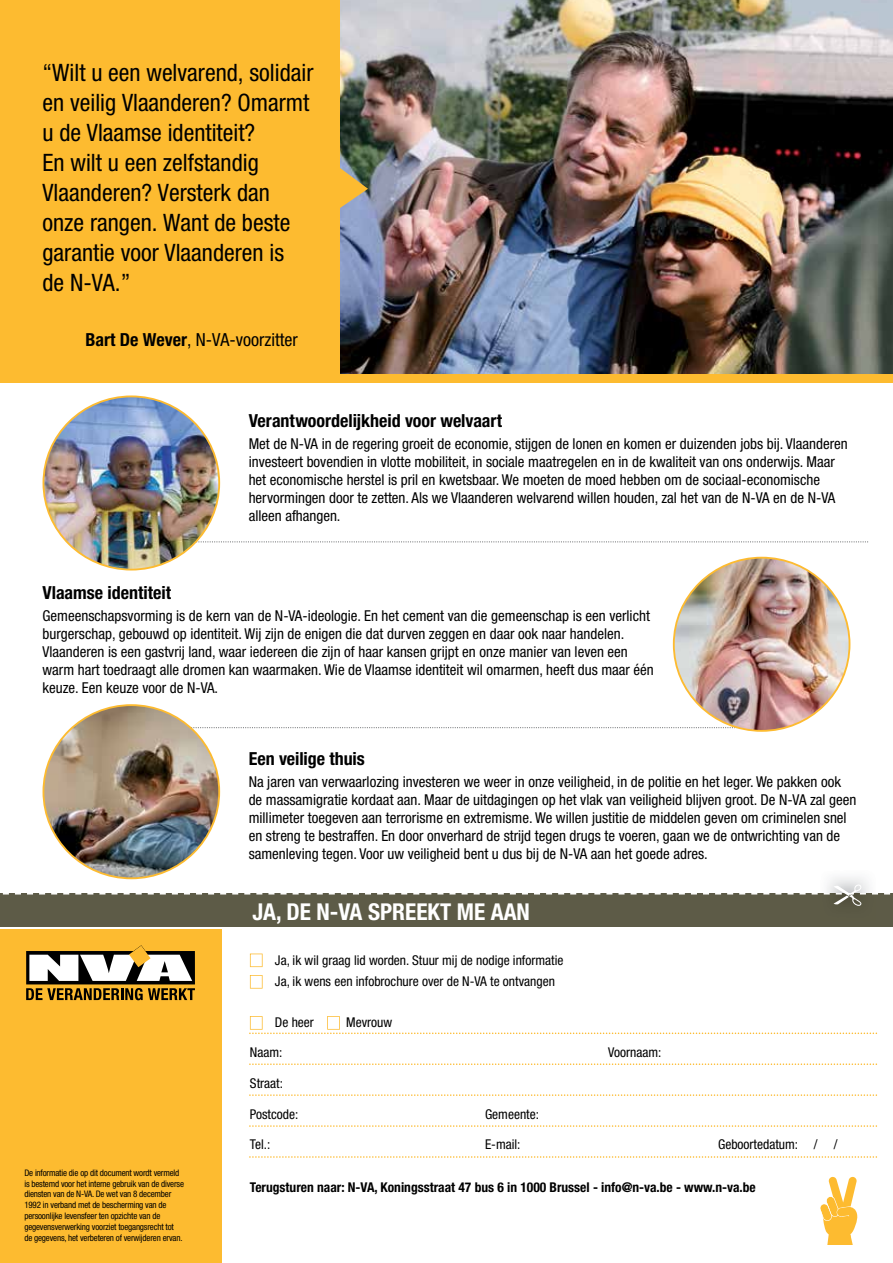
<style>
.page{position:relative;width:893px;height:1263px;background:#fff}
.page>*{position:absolute;margin:0;border:0;box-sizing:border-box;transform-origin:0 0}
.t1{font:condensed 24px/30px "Helvetica Neue LT Std";color:#000}
.t2{font:700 condensed 23.25px "Helvetica Neue LT Std";color:#fff}
.t3{font:700 condensed 18px "Helvetica Neue LT Std";color:#000}
.t4{font:condensed 18px "Helvetica Neue LT Std";color:#000}
.t5{font:condensed 15px/18px "Helvetica Neue LT Std";color:#000}
.t6{font:condensed 13.5px/21.5px "Helvetica Neue LT Std";color:#000}
.t7{font:700 condensed 13.5px "Helvetica Neue LT Std";color:#000}
.t8{font:condensed 9px/10.8px "Helvetica Neue LT Std";letter-spacing:-.02em;color:#000}
.s1{font-weight:700}
</style>
<div class="page">
<div style="left:0;top:893px;width:893px;height:34px;background:#5d5b47"></div>
<div style="left:0;top:927px;width:221px;height:336px;background:#fdbb30"></div>
<svg style="left:250px;top:953px;width:13px;height:14px"></svg>
<svg style="left:250px;top:975px;width:13px;height:13px"></svg>
<svg style="left:249px;top:1016px;width:628px;height:18px"></svg>
<svg style="left:249px;top:1063px;width:628px;height:2px"></svg>
<svg style="left:249px;top:1094px;width:628px;height:2px"></svg>
<svg style="left:249px;top:1125px;width:628px;height:2px"></svg>
<svg style="left:249px;top:1156px;width:628px;height:2px"></svg>
<img style="left:823px;top:877px;width:53px;height:18px">
<svg style="left:26px;top:945px;width:169px;height:55px"></svg>
<hr style="left:0;top:927px;width:893px;height:2px;background:#fff">
<svg style="left:820px;top:1176px;width:38px;height:69px"></svg>
<svg style="left:824px;top:884px;width:42px;height:22px"></svg>
<img style="left:340px;top:0;width:553px;height:374px">
<img style="left:673px;top:570px;width:177px;height:161px">
<img style="left:43px;top:395px;width:825px;height:175px">
<div style="left:0;top:374px;width:893px;height:9px;background:#fdbb30"></div>
<svg style="left:43px;top:704px;width:735px;height:175px"></svg>
<div style="left:0;top:0;width:340px;height:378px;background:#fdbb30"></div>
<svg style="left:340px;top:167px;width:28px;height:42px"></svg>
<h1 class="t1" style="left:43px;top:57px;width:272px">“Wilt u een welvarend, solidair en veilig Vlaanderen? Omarmt u de Vlaamse identiteit?<br>En wilt u een zelfstandig<br>Vlaanderen? Versterk dan onze rangen. Want de beste garantie voor Vlaanderen is<br>de N-VA.”</h1>
<p class="t4" style="left:85px;top:329px;width:214px"><span class="s1">Bart De Wever</span>, N-VA-voorzitter</p>
<p class="t3" style="left:249px;top:409px;width:255px">Verantwoordelijkheid voor welvaart</p>
<p class="t5" style="left:249px;top:435px;width:601px">Met de N-VA in de regering groeit de economie, stijgen de lonen en komen er duizenden jobs bij. Vlaanderen investeert bovendien in vlotte mobiliteit, in sociale maatregelen en in de kwaliteit van ons onderwijs. Maar het economische herstel is pril en kwetsbaar. We moeten de moed hebben om de sociaal-economische hervormingen door te zetten. Als we Vlaanderen welvarend willen houden, zal het van de N-VA en de N-VA alleen afhangen.</p>
<p class="t3" style="left:43px;top:581px;width:130px">Vlaamse identiteit</p>
<p class="t5" style="left:43px;top:606px;width:613px">Gemeenschapsvorming is de kern van de N-VA-ideologie. En het cement van die gemeenschap is een verlicht burgerschap, gebouwd op identiteit. Wij zijn de enigen die dat durven zeggen en daar ook naar handelen.<br>Vlaanderen is een gastvrij land, waar iedereen die zijn of haar kansen grijpt en onze manier van leven een warm hart toedraagt alle dromen kan waarmaken. Wie de Vlaamse identiteit wil omarmen, heeft dus maar één keuze. Een keuze voor de N-VA.</p>
<p class="t3" style="left:249px;top:747px;width:118px">Een veilige thuis</p>
<p class="t5" style="left:249px;top:772px;width:609px">Na jaren van verwaarlozing investeren we weer in onze veiligheid, in de politie en het leger. We pakken ook de massamigratie kordaat aan. Maar de uitdagingen op het vlak van veiligheid blijven groot. De N-VA zal geen millimeter toegeven aan terrorisme en extremisme. We willen justitie de middelen geven om criminelen snel en streng te bestraffen. En door onverhard de strijd tegen drugs te voeren, gaan we de ontwrichting van de samenleving tegen. Voor uw veiligheid bent u dus bij de N-VA aan het goede adres.</p>
<h2 class="t2" style="left:252px;top:898px;width:279px">JA, DE N-VA SPREEKT ME AAN</h2>
<p class="t8" style="left:24px;top:1167px;width:161px">De informatie die op dit document wordt vermeld is bestemd voor het interne gebruik van de diverse diensten van de N-VA. De wet van 8 december 1992 in verband met de bescherming van de persoonlijke levensfeer ten opzichte van de gegevensverwerking voorziet toegangsrecht tot<br>de gegevens, het verbeteren of verwijderen ervan.</p>
<p class="t6" style="left:275px;top:949px;width:290px">Ja, ik wil graag lid worden. Stuur mij de nodige informatie<br>Ja, ik wens een infobrochure over de N-VA te ontvangen</p>
<p class="t6" style="left:275px;top:1011px;width:40px">De heer</p>
<p class="t6" style="left:346px;top:1011px;width:47px">Mevrouw</p>
<p class="t6" style="left:250px;top:1041px;width:34px">Naam:</p>
<p class="t6" style="left:608px;top:1041px;width:55px">Voornaam:</p>
<p class="t6" style="left:250px;top:1072px;width:35px">Straat:</p>
<p class="t6" style="left:250px;top:1103px;width:50px">Postcode:</p>
<p class="t6" style="left:485px;top:1103px;width:55px">Gemeente:</p>
<p class="t6" style="left:250px;top:1134px;width:22px">Tel.:</p>
<p class="t6" style="left:485px;top:1134px;width:37px">E-mail:</p>
<p class="t6" style="left:718px;top:1134px;width:121px">Geboortedatum: / /</p>
<p class="t7" style="left:250px;top:1179px;width:507px">Terugsturen naar: N-VA, Koningsstraat 47 bus 6 in 1000 Brussel - info@n-va.be - www.n-va.be</p>
</div>
